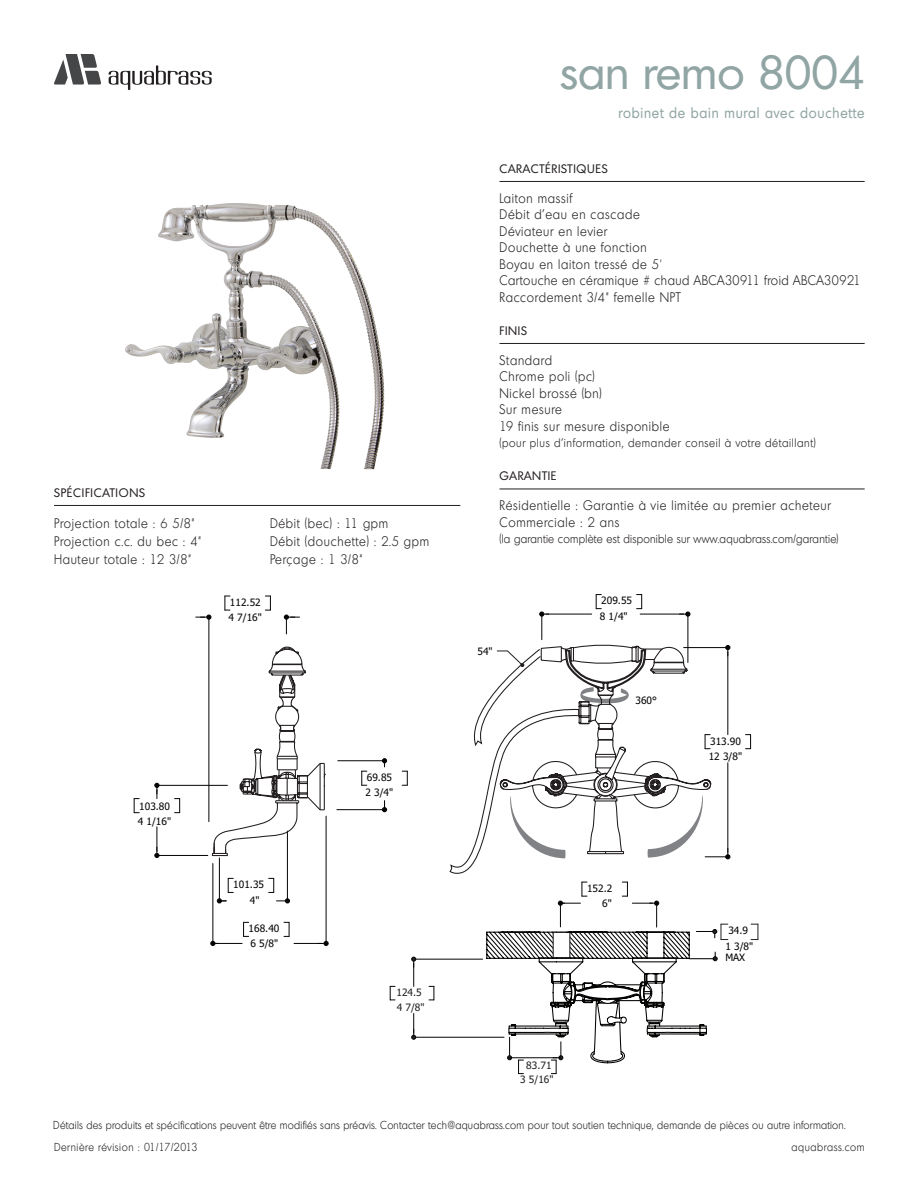
<style>
.page{position:relative;width:918px;height:1188px;background:#fff}
.page>*{position:absolute;margin:0;border:0;box-sizing:border-box;transform-origin:0 0}
.t1{font:46.5px "Montreal";color:#91a5a4}
.t2{font:15px "Montreal";letter-spacing:.06em;color:#91a5a4;scale:.9 1}
.t3{font:300 13.5px/16.5px "Montreal";letter-spacing:.06em;color:#231f20;scale:.9 1}
.t4{font:300 12px "Montreal";letter-spacing:.025em;color:#231f20;scale:.9 1}
.t5{font:300 12px "Montreal";letter-spacing:.06em;color:#231f20;scale:.9 1}
.t6{font:12px "Montreal";letter-spacing:.06em;color:#231f20}
.t7{font:300 11.25px "Montreal";letter-spacing:.025em;color:#231f20;scale:.9 1}
.t8{font:300 11.25px "Montreal";letter-spacing:.06em;color:#231f20;scale:.9 1}
.t9{font:10.2px/15.3px "Tahoma";color:#040503}
.t10{font:10.2px/13px "Tahoma";color:#231f20;text-align:center}
</style>
<div class="page">
<img style="left:125px;top:203px;width:125px;height:235px">
<hr style="left:500px;top:181px;width:365px;height:1px;background:#231f20">
<hr style="left:500px;top:343px;width:365px;height:1px;background:#231f20">
<hr style="left:500px;top:489px;width:365px;height:1px;background:#231f20">
<hr style="left:54px;top:505px;width:406px;height:1px;background:#231f20">
<svg style="left:54px;top:54px;width:47px;height:31px"></svg>
<svg style="left:109px;top:66px;width:103px;height:24px"></svg>
<svg style="left:751px;top:924px;width:8px;height:16px"></svg>
<svg style="left:390px;top:986px;width:5px;height:15px"></svg>
<svg style="left:429px;top:986px;width:6px;height:15px"></svg>
<hr style="left:414px;top:1037px;width:90px;height:1px;background:#040503">
<hr style="left:414px;top:959px;width:69px;height:1px;background:#040503">
<svg style="left:411px;top:1013px;width:5px;height:27px"></svg>
<svg style="left:411px;top:957px;width:5px;height:29px"></svg>
<svg style="left:485px;top:882px;width:243px;height:193px"></svg>
<svg style="left:746px;top:734px;width:5px;height:15px"></svg>
<svg style="left:449px;top:594px;width:281px;height:280px"></svg>
<svg style="left:134px;top:798px;width:5px;height:15px"></svg>
<svg style="left:175px;top:798px;width:5px;height:15px"></svg>
<hr style="left:157px;top:855px;width:51px;height:1px;background:#040503">
<hr style="left:157px;top:785px;width:70px;height:1px;background:#040503">
<svg style="left:155px;top:827px;width:4px;height:31px"></svg>
<svg style="left:155px;top:783px;width:4px;height:16px"></svg>
<svg style="left:284px;top:922px;width:6px;height:15px"></svg>
<hr style="left:326px;top:816px;width:1px;height:127px;background:#040503">
<hr style="left:213px;top:863px;width:1px;height:80px;background:#040503">
<hr style="left:294px;top:943px;width:32px;height:1px;background:#040503">
<svg style="left:318px;top:941px;width:10px;height:5px"></svg>
<svg style="left:211px;top:922px;width:38px;height:24px"></svg>
<svg style="left:225px;top:596px;width:5px;height:15px"></svg>
<svg style="left:265px;top:596px;width:6px;height:15px"></svg>
<hr style="left:209px;top:617px;width:1px;height:205px;background:#040503">
<svg style="left:284px;top:615px;width:16px;height:19px"></svg>
<svg style="left:196px;top:615px;width:15px;height:4px"></svg>
<svg style="left:361px;top:771px;width:6px;height:15px"></svg>
<svg style="left:402px;top:771px;width:6px;height:15px"></svg>
<hr style="left:337px;top:809px;width:48px;height:1px;background:#040503">
<hr style="left:338px;top:760px;width:47px;height:1px;background:#040503">
<svg style="left:382px;top:801px;width:5px;height:11px"></svg>
<svg style="left:382px;top:758px;width:5px;height:9px"></svg>
<svg style="left:228px;top:878px;width:5px;height:15px"></svg>
<svg style="left:269px;top:878px;width:5px;height:15px"></svg>
<hr style="left:287px;top:831px;width:1px;height:70px;background:#040503">
<hr style="left:219px;top:858px;width:1px;height:43px;background:#040503">
<svg style="left:277px;top:899px;width:13px;height:4px"></svg>
<svg style="left:217px;top:899px;width:9px;height:4px"></svg>
<svg style="left:211px;top:646px;width:115px;height:211px"></svg>
<p class="t6" style="left:54px;top:485px;width:93px">SPÉCIFICATIONS</p>
<p class="t3" style="left:54px;top:515px;width:158px">Projection totale : 6 5/8"</p>
<p class="t3" style="left:270px;top:515px;width:133px">Débit (bec) : 11 gpm</p>
<p class="t3" style="left:54px;top:533px;width:165px">Projection c.c. du bec : 4"</p>
<p class="t3" style="left:270px;top:533px;width:178px">Débit (douchette) : 2.5 gpm</p>
<p class="t3" style="left:54px;top:551px;width:154px">Hauteur totale : 12 3/8"</p>
<p class="t3" style="left:270px;top:551px;width:104px">Perçage : 1 3/8"</p>
<p class="t9" style="left:229px;top:594px;width:35px">112.52<br>4 7/16"</p>
<p class="t9" style="left:138px;top:798px;width:35px">103.80<br>4 1/16"</p>
<p class="t9" style="left:250px;top:876px;width:16px;text-indent:-17px">101.35<br>4"</p>
<p class="t9" style="left:249px;top:920px;width:32px">168.40<br>6 5/8"</p>
<p class="t9" style="left:365px;top:769px;width:29px">69.85<br>2 3/4"</p>
<p class="t10" style="left:396px;top:984px;width:30px;line-height:14.7px;text-align:left">124.5<br>4 7/8"</p>
<h1 class="t1" style="left:560px;top:45px;width:306px">san remo 8004</h1>
<p class="t2" style="left:619px;top:104px;width:275px">robinet de bain mural avec douchette</p>
<p class="t6" style="left:500px;top:161px;width:110px">CARACTÉRISTIQUES</p>
<p class="t3" style="left:500px;top:190px;width:403px">Laiton massif<br>Débit d’eau en cascade<br>Déviateur en levier<br>Douchette à une fonction<br>Boyau en laiton tressé de 5'<br>Cartouche en céramique # chaud ABCA30911 froid ABCA30921<br>Raccordement 3/4" femelle NPT</p>
<p class="t6" style="left:500px;top:323px;width:29px">FINIS</p>
<p class="t3" style="left:500px;top:352px;width:191px">Standard<br>Chrome poli (pc)<br>Nickel brossé (bn)<br>Sur mesure<br>19 finis sur mesure disponible</p>
<p class="t5" style="left:500px;top:436px;width:353px">(pour plus d’information, demander conseil à votre détaillant)</p>
<p class="t6" style="left:500px;top:469px;width:59px">GARANTIE</p>
<p class="t3" style="left:500px;top:497px;width:370px">Résidentielle : Garantie à vie limitée au premier acheteur<br>Commerciale : 2 ans</p>
<p class="t4" style="left:500px;top:532px;width:378px">(la garantie complète est disponible sur www.aquabrass.com/garantie)</p>
<p class="t9" style="left:478px;top:643px;width:17px">54"</p>
<p class="t9" style="left:600px;top:593px;width:34px">209.55<br>8 1/4"</p>
<p class="t9" style="left:635px;top:692px;width:23px">360°</p>
<p class="t9" style="left:587px;top:880px;width:27px;text-align:right">152.2<br>6"</p>
<p class="t10" style="left:520px;top:1059px;width:35px">83.71<br>3 5/16"</p>
<p class="t9" style="left:709px;top:733px;width:35px">313.90<br>12 3/8"</p>
<p class="t9" style="left:725px;top:922px;width:29px">34.9<br>1 3/8"</p>
<p class="t9" style="left:725px;top:949px;width:21px">MAX</p>
<p class="t7" style="left:53px;top:1118px;width:882px">Détails des produits et spécifications peuvent être modifiés sans préavis. Contacter tech@aquabrass.com pour tout soutien technique, demande de pièces ou autre information.</p>
<p class="t8" style="left:54px;top:1141px;width:161px">Dernière révision : 01/17/2013</p>
<p class="t8" style="left:791px;top:1141px;width:83px">aquabrass.com</p>
</div>
